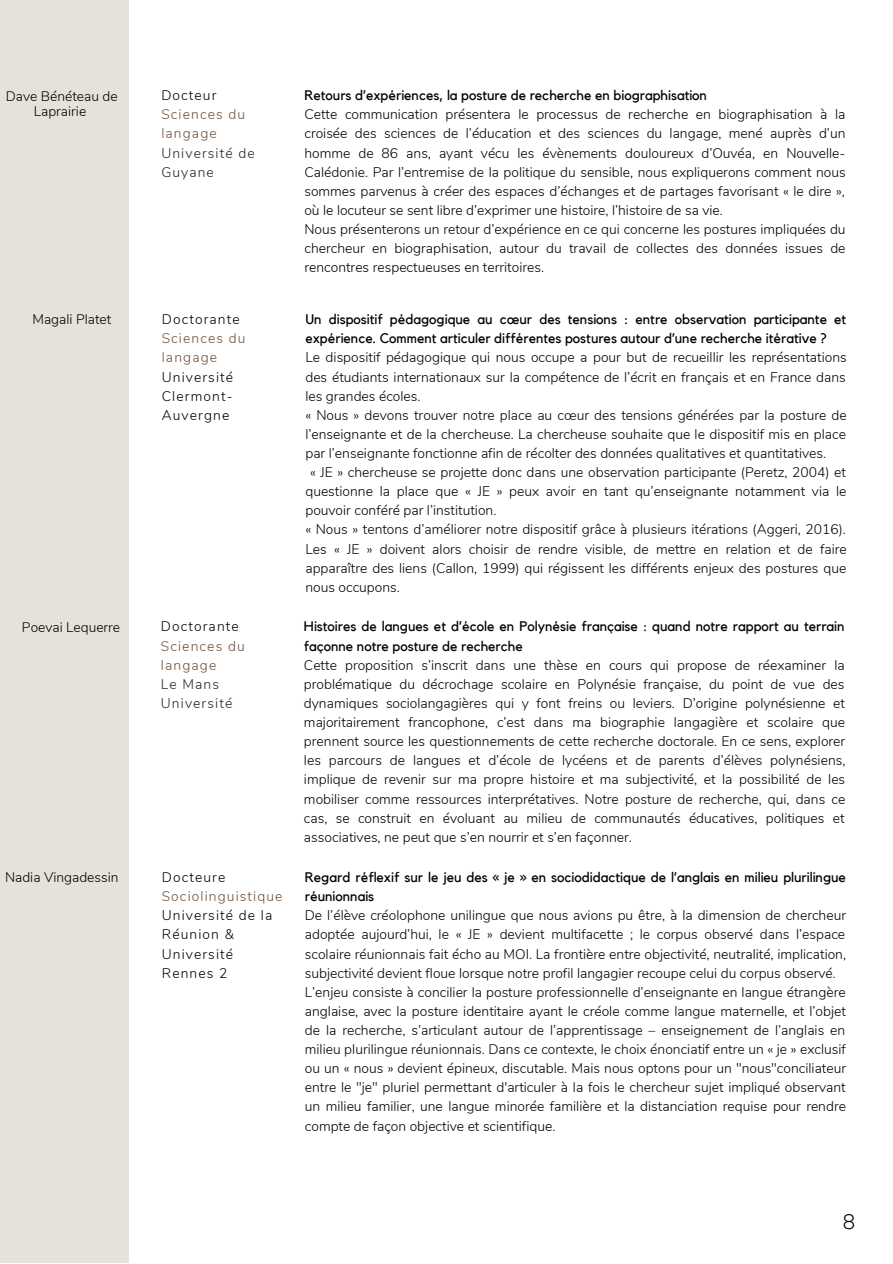
<style>
.page{position:relative;width:893px;height:1264px;background:#fff}
.page>*{position:absolute;margin:0;border:0;box-sizing:border-box;transform-origin:0 0}
.t1{font:21px "Garet";color:#000}
.t2{font:300 13.8px/19px "Nunito";color:#000;text-align:justify}
.t3{font:13.8px/19px "Kollektif";color:#000}
.t4{font:300 13.8px/19px "Nunito";letter-spacing:.08em;color:#000}
.t5{font:300 13.8px/19px "Nunito";letter-spacing:.08em;color:#72513a}
.t6{font:300 13.8px/19px "Nunito";letter-spacing:.08em;color:#1f2923}
</style>
<div class="page">
<div style="left:0;top:0;width:129px;height:1262px;background:#e4e2da"></div>
<p class="t2" style="left:6px;top:88px;width:113px;line-height:15.8px;text-align:center">Dave Bénéteau de<br>Laprairie</p>
<p class="t3" style="left:304px;top:86px;width:404px">Retours d’expériences, la posture de recherche en biographisation</p>
<p class="t4" style="left:161px;top:86px;width:57px">Docteur</p>
<p class="t5" style="left:161px;top:105px;width:85px">Sciences du langage</p>
<p class="t6" style="left:161px;top:143px;width:95px">Université de<br>Guyane</p>
<p class="t2" style="left:304px;top:105px;width:543px;text-align:left">Cette communication présentera le processus de recherche en biographisation à la croisée des sciences de l’éducation et des sciences du langage, mené auprès d’un homme de 86 ans, ayant vécu les évènements douloureux d’Ouvéa, en Nouvelle-Calédonie. Par l’entremise de la politique du sensible, nous expliquerons comment nous sommes parvenus à créer des espaces d’échanges et de partages favorisant « le dire », où le locuteur se sent libre d’exprimer une histoire, l’histoire de sa vie.<br>Nous présenterons un retour d’expérience en ce qui concerne les postures impliquées du chercheur en biographisation, autour du travail de collectes des données issues de rencontres respectueuses en territoires.</p>
<p class="t2" style="left:32px;top:310px;width:80px">Magali Platet</p>
<p class="t3" style="left:305px;top:310px;width:542px">Un dispositif pédagogique au cœur des tensions : entre observation participante et expérience. Comment articuler différentes postures autour d’une recherche itérative ?</p>
<p class="t2" style="left:305px;top:348px;width:542px">Le dispositif pédagogique qui nous occupe a pour but de recueillir les représentations</p>
<p class="t2" style="left:305px;top:367px;width:542px">des étudiants internationaux sur la compétence de l’écrit en français et en France dans</p>
<p class="t2" style="left:305px;top:386px;width:117px">les grandes écoles.</p>
<p class="t2" style="left:305px;top:406px;width:543px">« Nous » devons trouver notre place au cœur des tensions générées par la posture de</p>
<p class="t2" style="left:305px;top:425px;width:542px">l’enseignante et de la chercheuse. La chercheuse souhaite que le dispositif mis en place</p>
<p class="t2" style="left:305px;top:444px;width:522px">par l’enseignante fonctionne afin de récolter des données qualitatives et quantitatives.</p>
<p class="t2" style="left:310px;top:463px;width:537px">« JE » chercheuse se projette donc dans une observation participante (Peretz, 2004) et</p>
<p class="t2" style="left:305px;top:482px;width:542px">questionne la place que « JE » peux avoir en tant qu’enseignante notamment via le</p>
<p class="t2" style="left:305px;top:501px;width:192px">pouvoir conféré par l’institution.</p>
<p class="t2" style="left:305px;top:520px;width:542px">« Nous » tentons d’améliorer notre dispositif grâce à plusieurs itérations (Aggeri, 2016).</p>
<p class="t2" style="left:305px;top:539px;width:543px">Les « JE » doivent alors choisir de rendre visible, de mettre en relation et de faire</p>
<p class="t2" style="left:305px;top:558px;width:542px">apparaître des liens (Callon, 1999) qui régissent les différents enjeux des postures que</p>
<p class="t2" style="left:305px;top:577px;width:96px">nous occupons.</p>
<p class="t4" style="left:162px;top:310px;width:79px">Doctorante</p>
<p class="t5" style="left:162px;top:329px;width:85px">Sciences du langage</p>
<p class="t2" style="left:162px;top:367px;width:73px">Université Clermont-Auvergne</p>
<p class="t2" style="left:22px;top:617px;width:100px">Poevai Lequerre</p>
<p class="t3" style="left:304px;top:617px;width:542px">Histoires de langues et d’école en Polynésie française : quand notre rapport au terrain façonne notre posture de recherche</p>
<p class="t2" style="left:304px;top:655px;width:543px">Cette proposition s’inscrit dans une thèse en cours qui propose de réexaminer la problématique du décrochage scolaire en Polynésie française, du point de vue des dynamiques sociolangagières qui y font freins ou leviers. D’origine polynésienne et majoritairement francophone, c’est dans ma biographie langagière et scolaire que prennent source les questionnements de cette recherche doctorale. En ce sens, explorer les parcours de langues et d’école de lycéens et de parents d’élèves polynésiens, implique de revenir sur ma propre histoire et ma subjectivité, et la possibilité de les mobiliser comme ressources interprétatives. Notre posture de recherche, qui, dans ce cas, se construit en évoluant au milieu de communautés éducatives, politiques et associatives, ne peut que s’en nourrir et s’en façonner.</p>
<p class="t4" style="left:161px;top:617px;width:79px">Doctorante</p>
<p class="t5" style="left:161px;top:636px;width:85px">Sciences du langage</p>
<p class="t6" style="left:161px;top:674px;width:73px">Le Mans<br>Université</p>
<p class="t2" style="left:5px;top:868px;width:115px">Nadia Vingadessin</p>
<p class="t3" style="left:305px;top:868px;width:542px">Regard réflexif sur le jeu des « je » en sociodidactique de l’anglais en milieu plurilingue réunionnais</p>
<p class="t2" style="left:305px;top:906px;width:542px;text-align:left">De l’élève créolophone unilingue que nous avions pu être, à la dimension de chercheur adoptée aujourd’hui, le « JE » devient multifacette ; le corpus observé dans l’espace scolaire réunionnais fait écho au MOI. La frontière entre objectivité, neutralité, implication, subjectivité devient floue lorsque notre profil langagier recoupe celui du corpus observé.<br>L’enjeu consiste à concilier la posture professionnelle d’enseignante en langue étrangère anglaise, avec la posture identitaire ayant le créole comme langue maternelle, et l’objet de la recherche, s’articulant autour de l’apprentissage – enseignement de l’anglais en milieu plurilingue réunionnais. Dans ce contexte, le choix énonciatif entre un « je » exclusif ou un « nous » devient épineux, discutable. Mais nous optons pour un "nous"conciliateur entre le "je" pluriel permettant d'articuler à la fois le chercheur sujet impliqué observant un milieu familier, une langue minorée familière et la distanciation requise pour rendre compte de façon objective et scientifique.</p>
<p class="t4" style="left:162px;top:868px;width:65px">Docteure</p>
<p class="t5" style="left:162px;top:887px;width:122px">Sociolinguistique</p>
<p class="t4" style="left:162px;top:906px;width:112px">Université de la<br>Réunion &amp;<br>Université<br>Rennes 2</p>
<h1 class="t1" style="left:842px;top:1206px;width:15px">8</h1>
</div>
